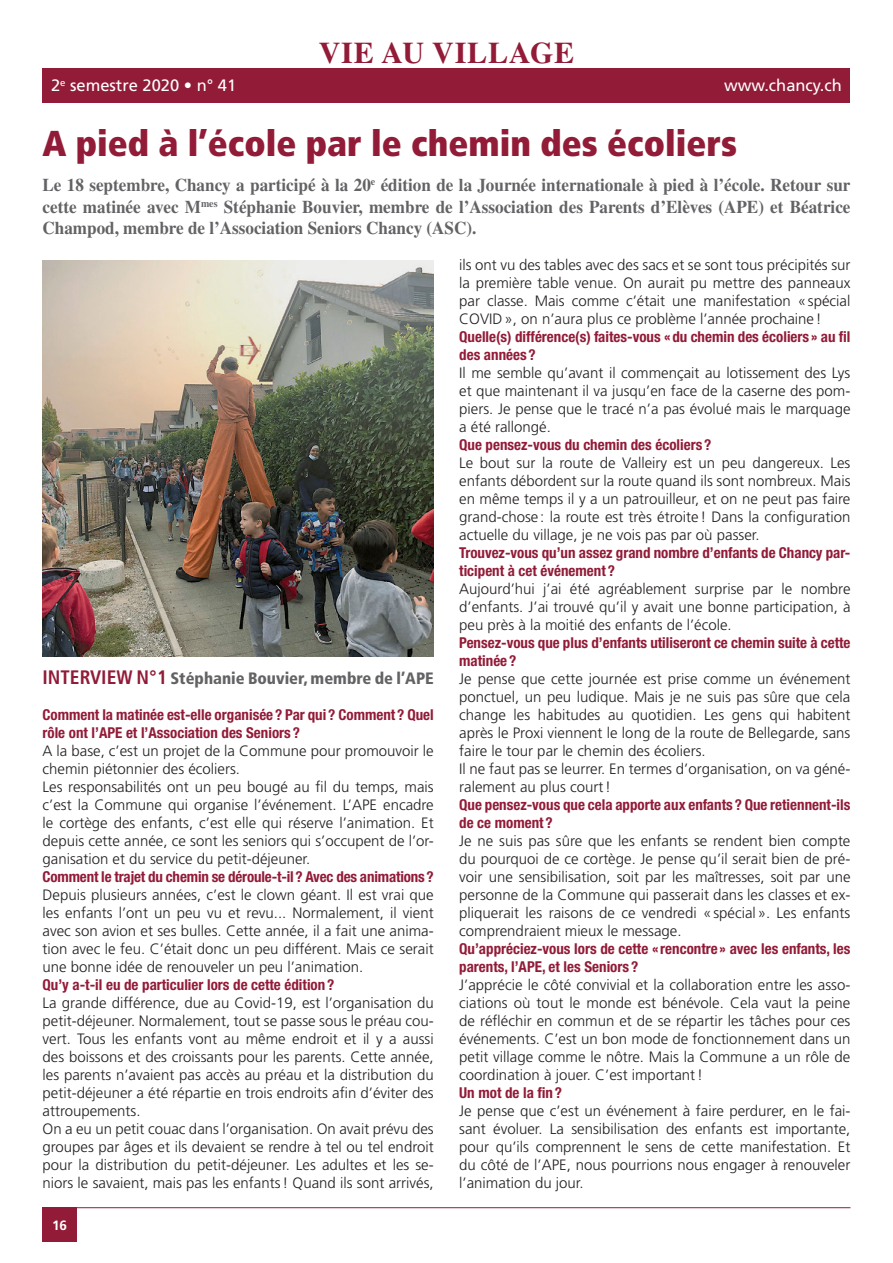
<style>
.page{position:relative;width:893px;height:1263px;background:#fff}
.page>*{position:absolute;margin:0;border:0;box-sizing:border-box;transform-origin:0 0}
.t1{font:900 condensed 36px "Frutiger";color:#921b37}
.t2{font:700 30px "Times LT Std";letter-spacing:.03em;color:#921b37}
.Chapeau{font:700 18px/21.6px "Times LT Std";color:#636366;text-align:justify;scale:.95 1}
.t3{font:900 condensed 16.5px "Frutiger";color:#636366}
.t4{font:16.5px "Frutiger";color:#fff}
.Texte_sans_retrait{font:300 15px/18px "Frutiger";color:#231f20;text-align:justify}
.Question_Dossier_10{font:700 condensed 15px/18px "Helvetica Neue LT Std";color:#921b37}
.t5{font:700 13.5px "Frutiger";color:#fff}
.s1{font-weight:700;font-size:19.5px;color:#921b37}
</style>
<div class="page">
<div style="left:43px;top:1208px;width:34px;height:34px;background:#921b37"></div>
<div style="left:43px;top:68px;width:807px;height:34px;background:#921b37"></div>
<hr style="left:43px;top:1207px;width:807px;height:1px;background:#921b37">
<img style="left:43px;top:261px;width:391px;height:395px">
<h2 class="t2" style="left:319px;top:35px;width:257px">VIE AU VILLAGE</h2>
<p class="t4" style="left:51px;top:76px;width:187px">2<sup>e</sup> semestre 2020 • n° 41</p>
<p class="t4" style="left:724px;top:76px;width:119px">www.chancy.ch</p>
<p class="t1" style="left:43px;top:122px;width:696px">A pied à l’école par le chemin des écoliers</p>
<p class="Chapeau" style="left:43px;top:174px;width:852px">Le 18 septembre, Chancy a participé à la 20<sup>e</sup> édition de la Journée internationale à pied à l’école. Retour sur cette matinée avec M<sup>mes</sup> Stéphanie Bouvier, membre de l’Association des Parents d’Elèves (APE) et Béatrice Champod, membre de l’Association Seniors Chancy (ASC).</p>
<p class="t3" style="left:43px;top:668px;width:393px"><span class="s1">INTERVIEW N°1</span> Stéphanie Bouvier, membre de l’APE</p>
<p class="Question_Dossier_10" style="left:43px;top:705px;width:393px">Comment la matinée est-elle organisée ? Par qui ? Comment ? Quel rôle ont l’APE et l’Association des Seniors ?</p>
<p class="Texte_sans_retrait" style="left:43px;top:742px;width:393px;text-align:left">A la base, c’est un projet de la Commune pour promouvoir le chemin piétonnier des écoliers.<br>Les responsabilités ont un peu bougé au fil du temps, mais c’est la Commune qui organise l’événement. L’APE encadre le cortège des enfants, c’est elle qui réserve l’animation. Et depuis cette année, ce sont les seniors qui s’occupent de l’or&shy;ganisation et du service du petit-déjeuner.</p>
<p class="Question_Dossier_10" style="left:43px;top:867px;width:393px">Comment le trajet du chemin se déroule-t-il? Avec des animations?</p>
<p class="Texte_sans_retrait" style="left:43px;top:886px;width:393px">Depuis plusieurs années, c’est le clown géant. Il est vrai que les enfants l’ont un peu vu et revu... Normalement, il vient avec son avion et ses bulles. Cette année, il a fait une anima&shy;tion avec le feu. C’était donc un peu différent. Mais ce serait une bonne idée de renouveler un peu l’animation.</p>
<p class="Question_Dossier_10" style="left:43px;top:975px;width:293px">Qu’y a-t-il eu de particulier lors de cette édition ?</p>
<p class="Texte_sans_retrait" style="left:43px;top:994px;width:393px;text-align:left">La grande différence, due au Covid-19, est l’organisation du petit-déjeuner. Normalement, tout se passe sous le préau cou&shy;vert. Tous les enfants vont au même endroit et il y a aussi des boissons et des croissants pour les parents. Cette année, les parents n’avaient pas accès au préau et la distribution du petit-déjeuner a été répartie en trois endroits afin d’éviter des attroupements.<br>On a eu un petit couac dans l’organisation. On avait prévu des groupes par âges et ils devaient se rendre à tel ou tel endroit pour la distribution du petit-déjeuner. Les adultes et les se&shy;niors le savaient, mais pas les enfants! Quand ils sont arrivés,</p>
<p class="t5" style="left:52px;top:1217px;width:17px">16</p>
<p class="Texte_sans_retrait" style="left:459px;top:256px;width:393px">ils ont vu des tables avec des sacs et se sont tous précipités sur la première table venue. On aurait pu mettre des panneaux par classe. Mais comme c’était une manifestation «spécial COVID», on n’aura plus ce problème l’année prochaine!</p>
<p class="Question_Dossier_10" style="left:459px;top:327px;width:393px">Quelle(s) différence(s) faites-vous «du chemin des écoliers » au fil des années ?</p>
<p class="Texte_sans_retrait" style="left:459px;top:364px;width:393px">Il me semble qu’avant il commençait au lotissement des Lys et que maintenant il va jusqu’en face de la caserne des pom&shy;piers. Je pense que le tracé n’a pas évolué mais le marquage a été rallongé.</p>
<p class="Question_Dossier_10" style="left:459px;top:435px;width:254px">Que pensez-vous du chemin des écoliers ?</p>
<p class="Texte_sans_retrait" style="left:459px;top:454px;width:393px">Le bout sur la route de Valleiry est un peu dangereux. Les enfants débordent sur la route quand ils sont nombreux. Mais en même temps il y a un patrouilleur, et on ne peut pas faire grand-chose: la route est très étroite! Dans la configuration actuelle du village, je ne vois pas par où passer.</p>
<p class="Question_Dossier_10" style="left:459px;top:543px;width:393px">Trouvez-vous qu’un assez grand nombre d’enfants de Chancy par&shy;ticipent à cet événement ?</p>
<p class="Texte_sans_retrait" style="left:459px;top:580px;width:393px">Aujourd’hui j’ai été agréablement surprise par le nombre d’enfants. J’ai trouvé qu’il y avait une bonne participation, à peu près à la moitié des enfants de l’école.</p>
<p class="Question_Dossier_10" style="left:459px;top:633px;width:393px">Pensez-vous que plus d’enfants utiliseront ce chemin suite à cette matinée ?</p>
<p class="Texte_sans_retrait" style="left:459px;top:670px;width:393px">Je pense que cette journée est prise comme un événement ponctuel, un peu ludique. Mais je ne suis pas sûre que cela change les habitudes au quotidien. Les gens qui habitent après le Proxi viennent le long de la route de Bellegarde, sans faire le tour par le chemin des écoliers.</p>
<p class="Texte_sans_retrait" style="left:459px;top:760px;width:393px">Il ne faut pas se leurrer. En termes d’organisation, on va géné&shy;ralement au plus court!</p>
<p class="Question_Dossier_10" style="left:459px;top:795px;width:393px">Que pensez-vous que cela apporte aux enfants ? Que retiennent-ils de ce moment ?</p>
<p class="Texte_sans_retrait" style="left:459px;top:832px;width:393px">Je ne suis pas sûre que les enfants se rendent bien compte du pourquoi de ce cortège. Je pense qu’il serait bien de pré&shy;voir une sensibilisation, soit par les maîtresses, soit par une personne de la Commune qui passerait dans les classes et ex&shy;pliquerait les raisons de ce vendredi «spécial». Les enfants comprendraient mieux le message.</p>
<p class="Question_Dossier_10" style="left:459px;top:939px;width:393px">Qu’appréciez-vous lors de cette « rencontre » avec les enfants, les parents, l’APE, et les Seniors ?</p>
<p class="Texte_sans_retrait" style="left:459px;top:976px;width:393px">J’apprécie le côté convivial et la collaboration entre les asso&shy;ciations où tout le monde est bénévole. Cela vaut la peine de réfléchir en commun et de se répartir les tâches pour ces événements. C’est un bon mode de fonctionnement dans un petit village comme le nôtre. Mais la Commune a un rôle de coordination à jouer. C’est important!</p>
<p class="Question_Dossier_10" style="left:459px;top:1083px;width:104px">Un mot de la fin?</p>
<p class="Texte_sans_retrait" style="left:459px;top:1102px;width:393px">Je pense que c’est un événement à faire perdurer, en le fai&shy;sant évoluer. La sensibilisation des enfants est importante, pour qu’ils comprennent le sens de cette manifestation. Et du côté de l’APE, nous pourrions nous engager à renouveler l’animation du jour.</p>
</div>
